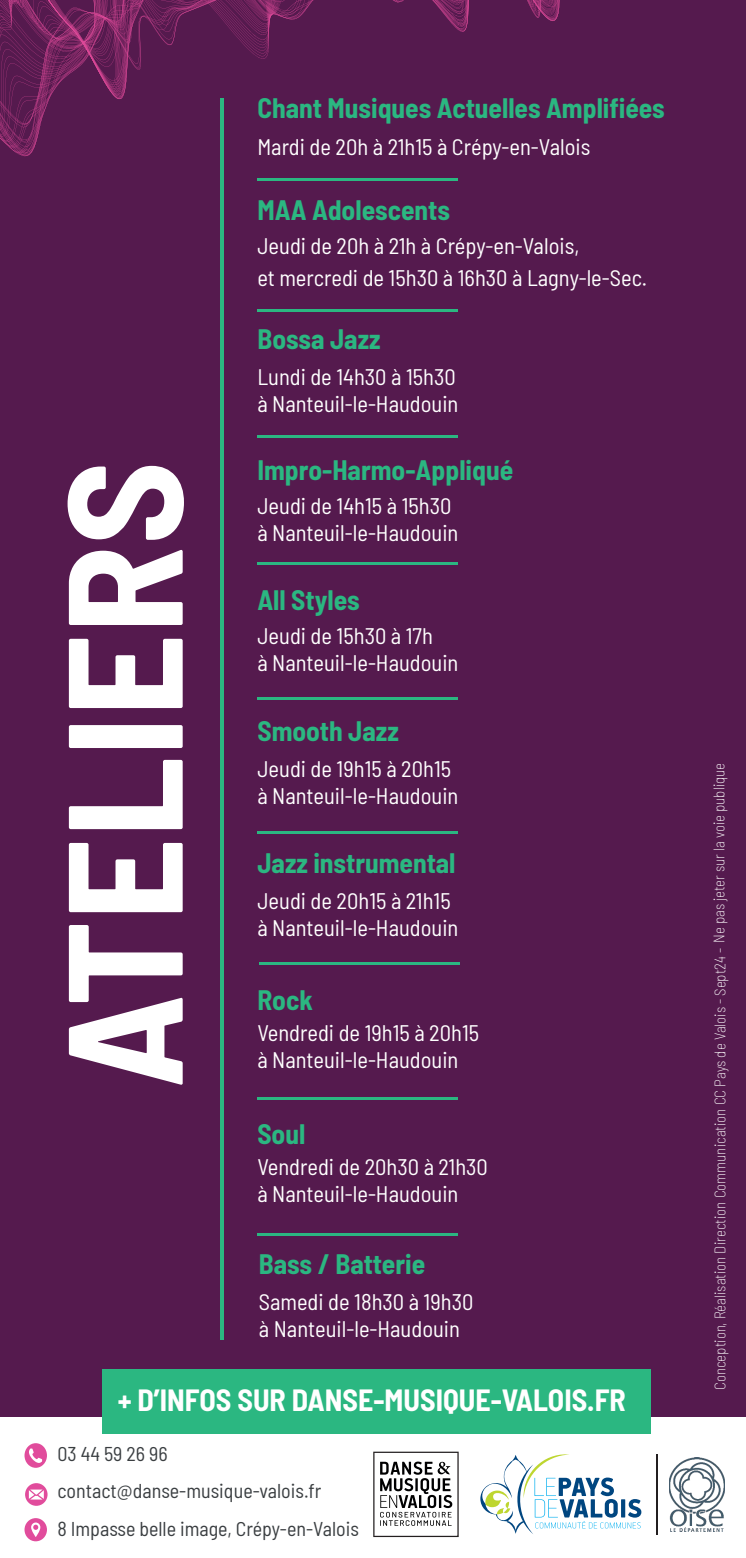
<style>
.page{position:relative;width:746px;height:1558px;background:#551a4e}
.page>*{position:absolute;margin:0;border:0;box-sizing:border-box;transform-origin:0 0}
.t1{font:700 semi-condensed 162.5px "Barlow";color:#fff}
.t2{font:700 semi-condensed 30px "Barlow";color:#fff}
.t3{font:700 semi-condensed 27.5px "Barlow";color:#2bb781}
.t4{font:semi-condensed 22.5px/27px "Barlow";color:#fff}
.t5{font:semi-condensed 20px "Barlow";color:#3a3e41}
.t6{font:200 semi-condensed 15px "Barlow";color:#fff}
</style>
<div class="page">
<div style="left:0;top:1417px;width:746px;height:141px;background:#fff"></div>
<svg style="left:24px;top:1443px;width:23px;height:25px"></svg>
<svg style="left:25px;top:1483px;width:23px;height:23px"></svg>
<svg style="left:24px;top:1518px;width:23px;height:23px"></svg>
<img style="left:669px;top:1457px;width:56px;height:74px">
<svg style="left:480px;top:1454px;width:161px;height:80px"></svg>
<svg style="left:373px;top:1451px;width:85px;height:86px"></svg>
<hr style="left:656px;top:1454px;width:1px;height:80px;background:#231f20">
<div style="left:103px;top:1369px;width:548px;height:65px;background:#2bb781"></div>
<svg style="left:0;top:0;width:560px;height:124px"></svg>
<hr style="left:220px;top:98px;width:4px;height:1241px;background:#2bb781">
<hr style="left:257px;top:178px;width:201px;height:3px;background:#2bb781">
<hr style="left:257px;top:309px;width:201px;height:2px;background:#2bb781">
<hr style="left:257px;top:436px;width:201px;height:2px;background:#2bb781">
<hr style="left:257px;top:562px;width:201px;height:3px;background:#2bb781">
<hr style="left:257px;top:698px;width:201px;height:2px;background:#2bb781">
<hr style="left:257px;top:831px;width:201px;height:2px;background:#2bb781">
<hr style="left:257px;top:1097px;width:201px;height:2px;background:#2bb781">
<hr style="left:259px;top:963px;width:200px;height:2px;background:#2bb781">
<hr style="left:257px;top:1233px;width:201px;height:3px;background:#2bb781">
<p class="t3" style="left:257px;top:88px;width:409px">Chant Musiques Actuelles Amplifiées</p>
<p class="t4" style="left:257px;top:132px;width:334px">Mardi de 20h à 21h15 à Crépy-en-Valois</p>
<h1 class="t1" style="left:6px;top:1088px;width:629px;rotate:-90deg">ATELIERS</h1>
<p class="t3" style="left:257px;top:191px;width:194px">MAA Adolescents</p>
<p class="t4" style="left:257px;top:228px;width:391px;line-height:32.5px">Jeudi de 20h à 21h à Crépy-en-Valois,<br>et mercredi de 15h30 à 16h30 à Lagny-le-Sec.</p>
<p class="t3" style="left:257px;top:319px;width:125px">Bossa Jazz</p>
<p class="t4" style="left:257px;top:361px;width:202px">Lundi de 14h30 à 15h30 à Nanteuil-le-Haudouin</p>
<p class="t3" style="left:257px;top:450px;width:257px">Impro-Harmo-Appliqué</p>
<p class="t4" style="left:257px;top:490px;width:202px">Jeudi de 14h15 à 15h30 à Nanteuil-le-Haudouin</p>
<p class="t3" style="left:257px;top:580px;width:104px">All Styles</p>
<p class="t4" style="left:257px;top:620px;width:202px">Jeudi de 15h30 à 17h<br>à Nanteuil-le-Haudouin</p>
<p class="t3" style="left:257px;top:711px;width:143px">Smooth Jazz</p>
<p class="t4" style="left:257px;top:754px;width:202px">Jeudi de 19h15 à 20h15 à Nanteuil-le-Haudouin</p>
<p class="t3" style="left:257px;top:843px;width:200px">Jazz instrumental</p>
<p class="t4" style="left:257px;top:886px;width:202px">Jeudi de 20h15 à 21h15 à Nanteuil-le-Haudouin</p>
<p class="t3" style="left:257px;top:980px;width:57px">Rock</p>
<p class="t4" style="left:257px;top:1018px;width:223px">Vendredi de 19h15 à 20h15 à Nanteuil-le-Haudouin</p>
<p class="t3" style="left:257px;top:1114px;width:50px">Soul</p>
<p class="t4" style="left:257px;top:1152px;width:232px">Vendredi de 20h30 à 21h30 à Nanteuil-le-Haudouin</p>
<p class="t3" style="left:259px;top:1244px;width:168px">Bass / Batterie</p>
<p class="t4" style="left:259px;top:1286px;width:216px">Samedi de 18h30 à 19h30 à Nanteuil-le-Haudouin</p>
<h2 class="t2" style="left:118px;top:1378px;width:509px">+ D’INFOS SUR DANSE-MUSIQUE-VALOIS.FR</h2>
<p class="t5" style="left:57px;top:1440px;width:112px">03 44 59 26 96</p>
<p class="t5" style="left:57px;top:1476px;width:266px">contact@danse-musique-valois.fr</p>
<p class="t5" style="left:57px;top:1514px;width:303px">8 Impasse belle image, Crépy-en-Valois</p>
<p class="t6" style="left:709px;top:1390px;width:629px;rotate:-90deg">Conception, Réalisation Direction Communication CC Pays de Valois - Sept24 - Ne pas jeter sur la voie publique</p>
</div>
